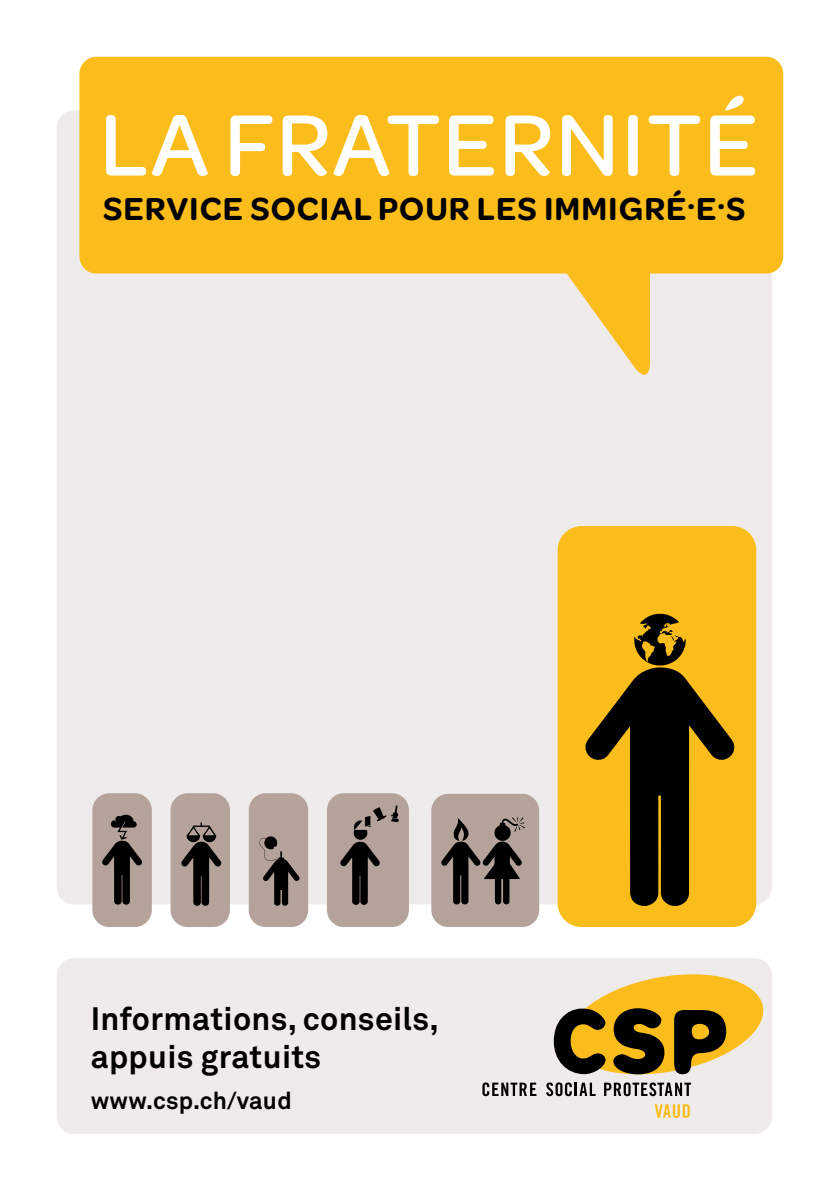
<style>
.page{position:relative;width:840px;height:1191px;background:#fff}
.page>*{position:absolute;margin:0;border:0;box-sizing:border-box;transform-origin:0 0}
.t1{font:500 92.8px "Omnes";letter-spacing:.02em;color:#fff}
.t2{font:600 34px "Omnes";letter-spacing:.03em;color:#000}
.t3{font:700 32px/38.4px "Akkurat";letter-spacing:.01em;color:#000}
.t4{font:700 24px "Akkurat";letter-spacing:.01em;color:#000}
</style>
<div class="page">
<div style="left:57px;top:110px;width:714px;height:794px;background:#efebea;border-radius:17px"></div>
<div style="left:57px;top:958px;width:714px;height:176px;background:#efebea;border-radius:17px"></div>
<div style="left:79px;top:57px;width:703px;height:216px;background:#fbbd1b;border-radius:17px"></div>
<svg style="left:560px;top:273px;width:91px;height:102px"></svg>
<div style="left:557px;top:526px;width:198px;height:401px;background:#fbbd1b;border-radius:24px"></div>
<svg style="left:585px;top:614px;width:148px;height:291px"></svg>
<div style="left:248px;top:793px;width:60px;height:134px;background:#b4a29b;border-radius:17px"></div>
<svg style="left:259px;top:836px;width:40px;height:69px"></svg>
<div style="left:170px;top:793px;width:60px;height:134px;background:#b4a29b;border-radius:17px"></div>
<svg style="left:181px;top:822px;width:40px;height:83px"></svg>
<div style="left:92px;top:793px;width:60px;height:134px;background:#b4a29b;border-radius:17px"></div>
<svg style="left:102px;top:814px;width:40px;height:90px"></svg>
<div style="left:327px;top:793px;width:81px;height:134px;background:#b4a29b;border-radius:17px"></div>
<svg style="left:340px;top:805px;width:58px;height:100px"></svg>
<div style="left:431px;top:793px;width:108px;height:134px;background:#b4a29b;border-radius:17px"></div>
<svg style="left:441px;top:817px;width:83px;height:87px"></svg>
<svg style="left:654px;top:1104px;width:35px;height:14px"></svg>
<svg style="left:482px;top:1082px;width:54px;height:14px"></svg>
<svg style="left:546px;top:974px;width:218px;height:122px"></svg>
<p class="t1" style="left:100px;top:81px;width:659px">LA FRATERNITÉ</p>
<p class="t2" style="left:103px;top:185px;width:643px">SERVICE SOCIAL POUR LES IMMIGRÉ·E·S</p>
<p class="t3" style="left:91px;top:999px;width:349px">Informations, conseils, appuis gratuits</p>
<p class="t4" style="left:91px;top:1085px;width:202px">www.csp.ch/vaud</p>
</div>
